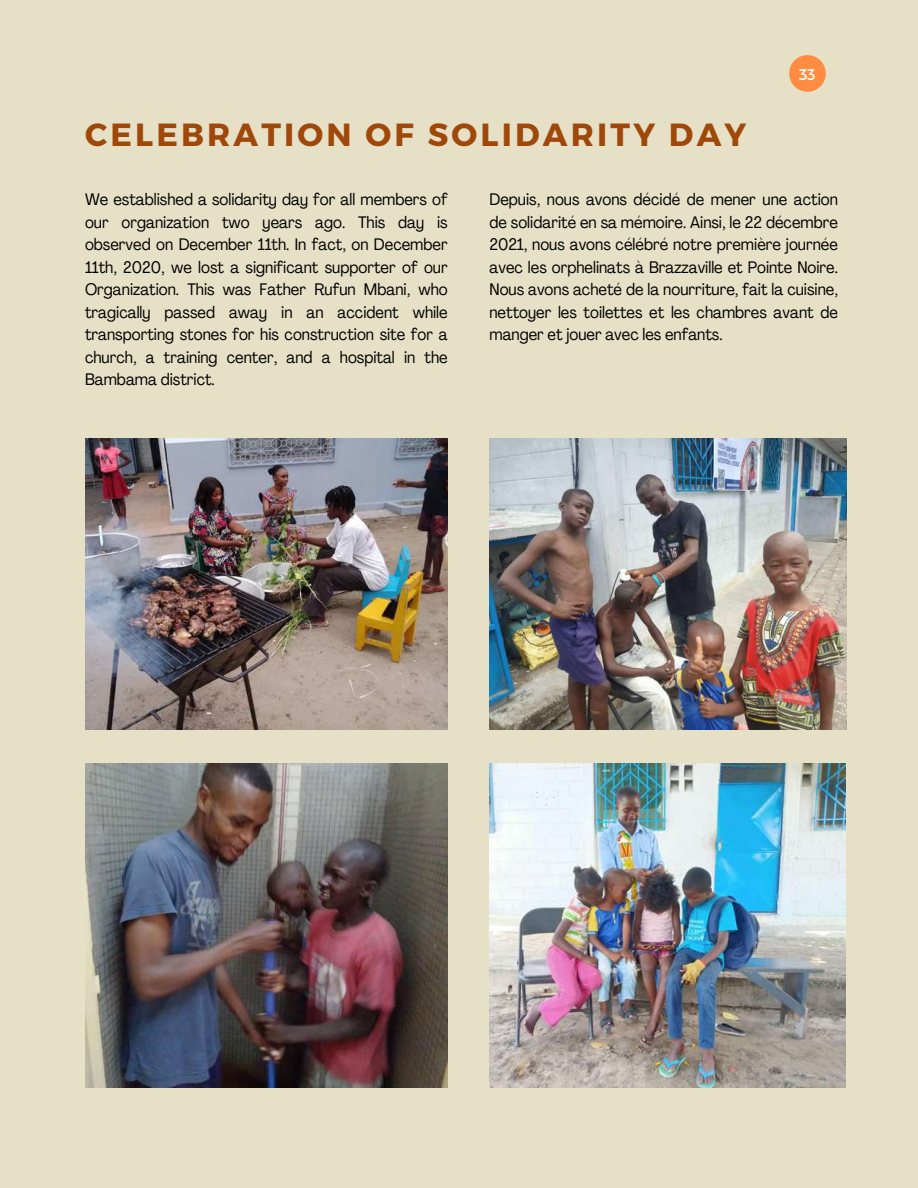
<style>
.page{position:relative;width:918px;height:1188px;background:#e6e0c6}
.page>*{position:absolute;margin:0;border:0;box-sizing:border-box;transform-origin:0 0}
.t1{font:700 32.1px "Montserrat";letter-spacing:.1em;color:#9f480a}
.t2{font:condensed 16.5px/22.5px "Agrandir";color:#000;text-align:justify}
.t3{font:15.45px "Montserrat";color:#fff}
</style>
<div class="page">
<img style="left:85px;top:438px;width:362px;height:292px">
<img style="left:85px;top:764px;width:362px;height:324px">
<img style="left:490px;top:438px;width:356px;height:292px">
<img style="left:490px;top:764px;width:355px;height:324px">
<svg style="left:789px;top:55px;width:37px;height:37px"></svg>
<h1 class="t1" style="left:85px;top:113px;width:663px">CELEBRATION OF SOLIDARITY DAY</h1>
<p class="t3" style="left:799px;top:65px;width:18px">33</p>
<p class="t2" style="left:85px;top:190px;width:364px">We established a solidarity day for all members of our organization two years ago. This day is observed on December 11th. In fact, on December 11th, 2020, we lost a significant supporter of our Organization. This was Father Rufun Mbani, who tragically passed away in an accident while transporting stones for his construction site for a church, a training center, and a hospital in the Bambama district.</p>
<p class="t2" style="left:490px;top:190px;width:350px">Depuis, nous avons décidé de mener une action de solidarité en sa mémoire. Ainsi, le 22 décembre 2021, nous avons célébré notre première journée avec les orphelinats à Brazzaville et Pointe Noire.<br>Nous avons acheté de la nourriture, fait la cuisine, nettoyer les toilettes et les chambres avant de manger et jouer avec les enfants.</p>
</div>
